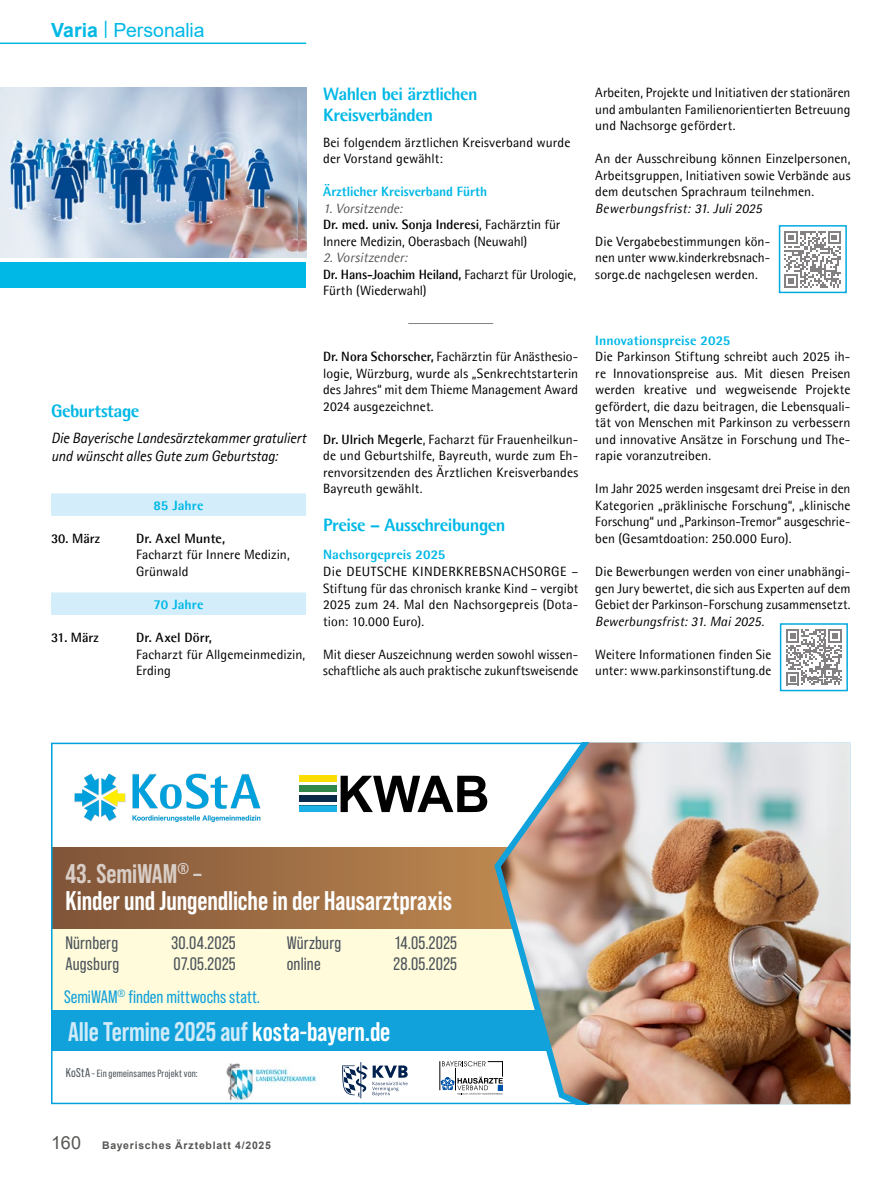
<style>
.page{position:relative;width:893px;height:1191px;background:#fff}
.page>*{position:absolute;margin:0;border:0;box-sizing:border-box;transform-origin:0 0}
.t1{font:700 27px/27px "Bebas Neue Pro";letter-spacing:-.005em;color:#fff}
.t2{font:700 27px "Bebas Neue Pro";letter-spacing:-.005em;color:#d1ebf9}
.t3{font:19.5px "Arial";letter-spacing:-.005em;color:#00b8e6}
.t4{font:18px "Bebas Neue Pro";letter-spacing:.015em;color:#4b535a}
.t5{font:800 18px/21px "Agfa Rotis Semisans";letter-spacing:-.03em;color:#00b8e6}
.t6{font:18px "Bebas Neue Pro";color:#11a1db}
.t7{font:italic 15px/18px "Agfa Rotis Sans Serif";letter-spacing:-.005em;color:#000}
.t8{font:13.5px/16.5px "Agfa Rotis Semisans";letter-spacing:.005em;color:#000;text-align:justify}
.t9{font:800 13.5px "Agfa Rotis Semisans";letter-spacing:.005em;color:#00b8e6}
.t10{font:italic 13.5px "Agfa Rotis Semisans";letter-spacing:.005em;color:#000}
.t11{font:700 13.5px "Agfa Rotis Semisans";color:#000}
.t12{font:10.5px "Bebas Neue Pro";letter-spacing:.02em;color:#4b535a}
.t13{font:700 10.5px "Arial";letter-spacing:.07em;color:#575654}
.s1{font-weight:700}
.s2{font-style:italic;color:#575654}
.s3{color:#d9cec7}
.s4{color:#fff}
.s5{font-size:12.75px}
.s6{font-weight:400;font-size:18px}
</style>
<div class="page">
<hr style="left:0;top:43px;width:306px;height:1px;background:#00b8e6">
<img style="left:298px;top:88px;width:8px;height:170px">
<div style="left:0;top:262px;width:306px;height:25px;background:#00b8e6"></div>
<hr style="left:408px;top:323px;width:85px;height:1px;background:#838182">
<img style="left:0;top:88px;width:298px;height:170px">
<div style="left:51px;top:886px;width:537px;height:149px;background:#fffbdb"></div>
<div style="left:74px;top:789px;width:23px;height:17px;background:#878686;opacity:.4"></div>
<div style="left:103px;top:789px;width:23px;height:18px;background:#878686;opacity:.4"></div>
<svg style="left:75px;top:773px;width:50px;height:48px"></svg>
<div style="left:132px;top:773px;width:129px;height:36px;background:#878686;opacity:.4"></div>
<svg style="left:133px;top:774px;width:127px;height:34px"></svg>
<div style="left:132px;top:815px;width:129px;height:7px;background:#878686;opacity:.4"></div>
<svg style="left:133px;top:815px;width:127px;height:7px"></svg>
<img style="left:300px;top:775px;width:36px;height:6px">
<img style="left:300px;top:785px;width:36px;height:6px">
<img style="left:300px;top:796px;width:36px;height:6px">
<img style="left:300px;top:806px;width:36px;height:6px">
<img style="left:341px;top:775px;width:146px;height:37px">
<svg style="left:54px;top:848px;width:437px;height:80px;background:#9d6d43"></svg>
<div style="left:51px;top:1010px;width:515px;height:41px;background:#11a1db"></div>
<img style="left:226px;top:1063px;width:91px;height:38px">
<svg style="left:342px;top:1062px;width:66px;height:36px"></svg>
<svg style="left:440px;top:1061px;width:51px;height:34px"></svg>
<img style="left:491px;top:742px;width:359px;height:362px">
<div style="left:51px;top:493px;width:255px;height:23px;background:#d3eefa"></div>
<div style="left:51px;top:592px;width:255px;height:23px;background:#d3eefa"></div>
<svg style="left:784px;top:231px;width:57px;height:57px"></svg>
<div style="left:779px;top:225px;width:68px;height:68px;border:2px solid #00a9e0"></div>
<svg style="left:786px;top:629px;width:56px;height:56px"></svg>
<div style="left:780px;top:623px;width:68px;height:68px;border:2px solid #00a9e0"></div>
<h2 class="t3" style="left:51px;top:16px;width:155px"><span class="s1">Varia</span> <sup>|</sup> Personalia</h2>
<h3 class="t5" style="left:323px;top:83px;width:156px">Wahlen bei ärztlichen<br>Kreisverbänden</h3>
<p class="t8" style="left:323px;top:134px;width:249px">Bei folgendem ärztlichen Kreisverband wurde der Vorstand gewählt:</p>
<p class="t9" style="left:323px;top:183px;width:166px">Ärztlicher Kreisverband Fürth</p>
<p class="t8" style="left:323px;top:200px;width:239px;text-align:left"><span class="s2">1. Vorsitzende:<br></span><span class="s1">Dr. med. univ. Sonja Inderesi</span>, Fachärztin für<br>Innere Medizin, Oberasbach (Neuwahl)</p>
<p class="t8" style="left:323px;top:249px;width:254px;text-align:left"><span class="s2">2. Vorsitzender:<br></span><span class="s1">Dr. Hans-Joachim Heiland,</span> Facharzt für Urologie,<br>Fürth (Wiederwahl)</p>
<h3 class="t5" style="left:51px;top:399px;width:90px">Geburtstage</h3>
<p class="t7" style="left:51px;top:429px;width:257px">Die Bayerische Landesärztekammer gratuliert und wünscht alles Gute zum Geburtstag:</p>
<p class="t9" style="left:153px;top:497px;width:52px">85 Jahre</p>
<p class="t11" style="left:51px;top:530px;width:51px">30. März</p>
<p class="t11" style="left:136px;top:530px;width:90px">Dr. Axel Munte,</p>
<p class="t8" style="left:136px;top:546px;width:155px">Facharzt für Innere Medizin,<br>Grünwald</p>
<p class="t9" style="left:154px;top:596px;width:52px">70 Jahre</p>
<p class="t11" style="left:51px;top:629px;width:49px">31. März</p>
<p class="t11" style="left:136px;top:629px;width:77px">Dr. Axel Dörr,</p>
<p class="t8" style="left:136px;top:645px;width:171px">Facharzt für Allgemeinmedizin,<br>Erding</p>
<p class="t8" style="left:323px;top:348px;width:257px"><span class="s1">Dr. Nora Schorscher,</span> Fachärztin für Anästhesio&shy;logie, Würzburg, wurde als „Senkrechtstarterin des Jahres“ mit dem Thieme Management Award 2024 ausgezeichnet.</p>
<p class="t8" style="left:323px;top:431px;width:257px"><span class="s1">Dr. Ulrich Megerle</span>, Facharzt für Frauenheilkun&shy;de und Geburtshilfe, Bayreuth, wurde zum Eh&shy;renvorsitzenden des Ärztlichen Kreisverbandes Bayreuth gewählt.</p>
<h3 class="t5" style="left:323px;top:514px;width:184px">Preise – Ausschreibungen</h3>
<p class="t9" style="left:323px;top:546px;width:124px">Nachsorgepreis 2025</p>
<p class="t8" style="left:323px;top:563px;width:257px">Die DEUTSCHE KINDERKREBSNACHSORGE – Stiftung für das chronisch kranke Kind – vergibt 2025 zum 24. Mal den Nachsorgepreis (Dota&shy;tion: 10.000 Euro).</p>
<p class="t8" style="left:323px;top:645px;width:257px">Mit dieser Auszeichnung werden sowohl wissen&shy;schaftliche als auch praktische zukunftsweisende</p>
<p class="t8" style="left:595px;top:84px;width:257px">Arbeiten, Projekte und Initiativen der stationären und ambulanten Familienorientierten Betreuung und Nachsorge gefördert.</p>
<p class="t8" style="left:595px;top:150px;width:257px">An der Ausschreibung können Einzelpersonen, Arbeitsgruppen, Initiativen sowie Verbände aus dem deutschen Sprachraum teilnehmen.</p>
<p class="t10" style="left:595px;top:200px;width:168px">Bewerbungsfrist: 31. Juli 2025</p>
<p class="t8" style="left:595px;top:233px;width:176px">Die Vergabebestimmungen kön&shy;nen unter www.kinderkrebsnach&shy;sorge.de nachgelesen werden.</p>
<p class="t9" style="left:595px;top:332px;width:137px">Innovationspreise 2025</p>
<p class="t8" style="left:595px;top:348px;width:257px">Die Parkinson Stiftung schreibt auch 2025 ih&shy;re Innovationspreise aus. Mit diesen Preisen werden kreative und wegweisende Projekte gefördert, die dazu beitragen, die Lebensquali&shy;tät von Menschen mit Parkinson zu verbessern und innovative Ansätze in Forschung und The&shy;rapie voranzutreiben.</p>
<p class="t8" style="left:595px;top:480px;width:257px">Im Jahr 2025 werden insgesamt drei Preise in den Kategorien „präklinische Forschung“, „klinische Forschung“ und „Parkinson-Tremor“ ausgeschrie&shy;ben (Gesamtdoation: 250.000 Euro).</p>
<p class="t8" style="left:595px;top:563px;width:257px">Die Bewerbungen werden von einer unabhängi&shy;gen Jury bewertet, die sich aus Experten auf dem Gebiet der Parkinson-Forschung zusammensetzt.</p>
<p class="t10" style="left:595px;top:613px;width:170px">Bewerbungsfrist: 31. Mai 2025.</p>
<p class="t8" style="left:595px;top:645px;width:178px">Weitere Informationen finden Sie unter: www.parkinsonstiftung.de</p>
<h1 class="t1" style="left:65px;top:859px;width:388px"><span class="s3">43. SemiWAM</span><sup>®</sup> <span class="s3">–<br></span>Kinder und Jungendliche in der Hausarztpraxis</h1>
<h3 class="t4" style="left:65px;top:932px;width:54px">Nürnberg</h3>
<h3 class="t4" style="left:172px;top:932px;width:66px">30.04.2025</h3>
<h3 class="t4" style="left:65px;top:953px;width:55px">Augsburg</h3>
<h3 class="t4" style="left:174px;top:953px;width:64px">07.05.2025</h3>
<h3 class="t6" style="left:64px;top:987px;width:198px">SemiWAM<sup>®</sup> finden mittwochs statt.</h3>
<h3 class="t4" style="left:287px;top:932px;width:56px">Würzburg</h3>
<h3 class="t4" style="left:395px;top:932px;width:63px">14.05.2025</h3>
<h3 class="t4" style="left:287px;top:953px;width:35px">online</h3>
<h3 class="t4" style="left:393px;top:953px;width:65px">28.05.2025</h3>
<h1 class="t2" style="left:68px;top:1016px;width:324px">Alle Termine 2025 auf <span class="s4">kosta-bayern.de</span></h1>
<p class="t12" style="left:66px;top:1067px;width:133px"><span class="s5">KoStA</span> – Ein gemeinsames Projekt von:</p>
<p class="t13" style="left:51px;top:1137px;width:221px"><span class="s6">160</span> Bayerisches Ärzteblatt 4/2025</p>
</div>
